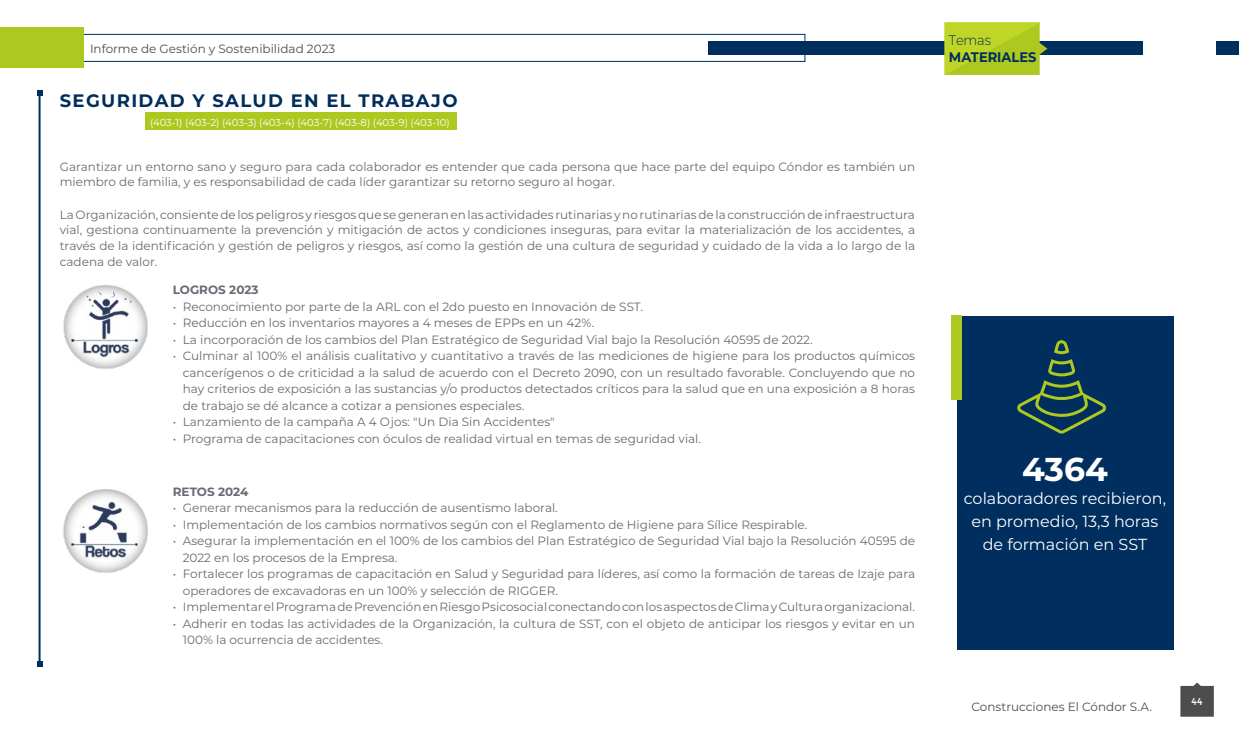
<style>
.page{position:relative;width:1239px;height:737px;background:#fff}
.page>*{position:absolute;margin:0;border:0;box-sizing:border-box;transform-origin:0 0}
.t1{font:700 33px "Montserrat";color:#fff}
.t2{font:700 18px "Montserrat";letter-spacing:.075em;color:#002d59}
.t3{font:16px/23px "Montserrat";color:#fff;text-align:center}
.t4{font:700 13.9px "Montserrat";color:#002e5e;scale:.94 1}
.t5{font:300 13.9px "Montserrat";color:#002e5e;scale:.94 1}
.t6{font:12px/16.5px "Montserrat";color:#686a74}
.t7{font:12px "Montserrat";color:#4d4d4d}
.t8{font:700 12px "Montserrat";color:#686a74}
.t9{font:700 10.5px "Corbel";color:#fff}
.t10{font:10px "Montserrat";color:#fff}
</style>
<div class="page">
<svg style="left:1180px;top:683px;width:34px;height:34px"></svg>
<svg style="left:83px;top:34px;width:722px;height:28px"></svg>
<div style="left:708px;top:41px;width:531px;height:14px;background:#002e5e"></div>
<div style="left:0;top:27px;width:83px;height:41px;background:#adc921"></div>
<svg style="left:944px;top:22px;width:103px;height:53px;background:#b8d030"></svg>
<div style="left:1143px;top:0;width:72px;height:76px;background:#fff"></div>
<hr style="left:39px;top:93px;width:2px;height:571px;background:#002e5e">
<svg style="left:37px;top:90px;width:5px;height:6px"></svg>
<svg style="left:37px;top:661px;width:5px;height:6px"></svg>
<div style="left:145px;top:112px;width:311px;height:18px;background:#adc921"></div>
<div style="left:957px;top:316px;width:217px;height:334px;background:#002e5e"></div>
<div style="left:951px;top:316px;width:10px;height:84px;background:#adc921"></div>
<svg style="left:1017px;top:340px;width:89px;height:94px"></svg>
<img style="left:63px;top:285px;width:85px;height:84px">
<img style="left:63px;top:489px;width:85px;height:84px">
<p class="t7" style="left:90px;top:41px;width:247px">Informe de Gestión y Sostenibilidad 2023</p>
<h2 class="t2" style="left:60px;top:88px;width:399px">SEGURIDAD Y SALUD EN EL TRABAJO</h2>
<p class="t10" style="left:150px;top:116px;width:301px">(403-1) (403-2) (403-3) (403-4) (403-7) (403-8) (403-9) (403-10)</p>
<p class="t6" style="left:60px;top:158px;width:857px;line-height:16px">Garantizar un entorno sano y seguro para cada colaborador es entender que cada persona que hace parte del equipo Cóndor es también un miembro de familia, y es responsabilidad de cada líder garantizar su retorno seguro al hogar.</p>
<p class="t6" style="left:60px;top:206px;width:857px;line-height:16px;text-align:justify">La Organización, consiente de los peligros y riesgos que se generan en las actividades rutinarias y no rutinarias de la construcción de infraestructura vial, gestiona continuamente la prevención y mitigación de actos y condiciones inseguras, para evitar la materialización de los accidentes, a través de la identificación y gestión de peligros y riesgos, así como la gestión de una cultura de seguridad y cuidado de la vida a lo largo de la cadena de valor.</p>
<p class="t8" style="left:173px;top:281px;width:87px">LOGROS 2023</p>
<p class="t6" style="left:173px;top:298px;width:472px">• Reconocimiento por parte de la ARL con el 2do puesto en Innovación de SST.</p>
<p class="t6" style="left:173px;top:314px;width:423px">• Reducción en los inventarios mayores a 4 meses de EPPs en un 42%.</p>
<p class="t6" style="left:173px;top:331px;width:641px">• La incorporación de los cambios del Plan Estratégico de Seguridad Vial bajo la Resolución 40595 de 2022.</p>
<p class="t6" style="left:183px;top:347px;width:734px;text-align:justify;text-indent:-10px">• Culminar al 100% el análisis cualitativo y cuantitativo a través de las mediciones de higiene para los productos químicos cancerígenos o de criticidad a la salud de acuerdo con el Decreto 2090, con un resultado favorable. Concluyendo que no hay criterios de exposición a las sustancias y/o productos detectados críticos para la salud que en una exposición a 8 horas de trabajo se dé alcance a cotizar a pensiones especiales.</p>
<p class="t6" style="left:173px;top:413px;width:383px">• Lanzamiento de la campaña A 4 Ojos: "Un Dia Sin Accidentes"</p>
<p class="t6" style="left:173px;top:430px;width:530px">• Programa de capacitaciones con óculos de realidad virtual en temas de seguridad vial.</p>
<p class="t8" style="left:173px;top:483px;width:77px">RETOS 2024</p>
<p class="t6" style="left:173px;top:500px;width:386px">• Generar mecanismos para la reducción de ausentismo laboral.</p>
<p class="t6" style="left:173px;top:516px;width:636px">• Implementación de los cambios normativos según con el Reglamento de Higiene para Sílice Respirable.</p>
<p class="t6" style="left:183px;top:533px;width:734px;text-indent:-10px">• Asegurar la implementación en el 100% de los cambios del Plan Estratégico de Seguridad Vial bajo la Resolución 40595 de<br>2022 en los procesos de la Empresa.</p>
<p class="t6" style="left:183px;top:566px;width:734px;text-indent:-10px">• Fortalecer los programas de capacitación en Salud y Seguridad para líderes, así como la formación de tareas de Izaje para operadores de excavadoras en un 100% y selección de RIGGER.</p>
<p class="t6" style="left:173px;top:599px;width:744px">• Implementar el Programa de Prevención en Riesgo Psicosocial conectando con los aspectos de Clima y Cultura organizacional.</p>
<p class="t6" style="left:183px;top:615px;width:734px;text-indent:-10px">• Adherir en todas las actividades de la Organización, la cultura de SST, con el objeto de anticipar los riesgos y evitar en un<br>100% la ocurrencia de accidentes.</p>
<p class="t5" style="left:949px;top:31px;width:46px">Temas</p>
<p class="t4" style="left:949px;top:47px;width:95px">MATERIALES</p>
<h1 class="t1" style="left:1022px;top:445px;width:87px">4364</h1>
<h3 class="t3" style="left:964px;top:486px;width:204px">colaboradores recibieron, en promedio, 13,3 horas de formación en SST</h3>
<p class="t7" style="left:971px;top:699px;width:182px">Construcciones El Cóndor S.A.</p>
<p class="t9" style="left:1191px;top:693px;width:13px">44</p>
</div>
